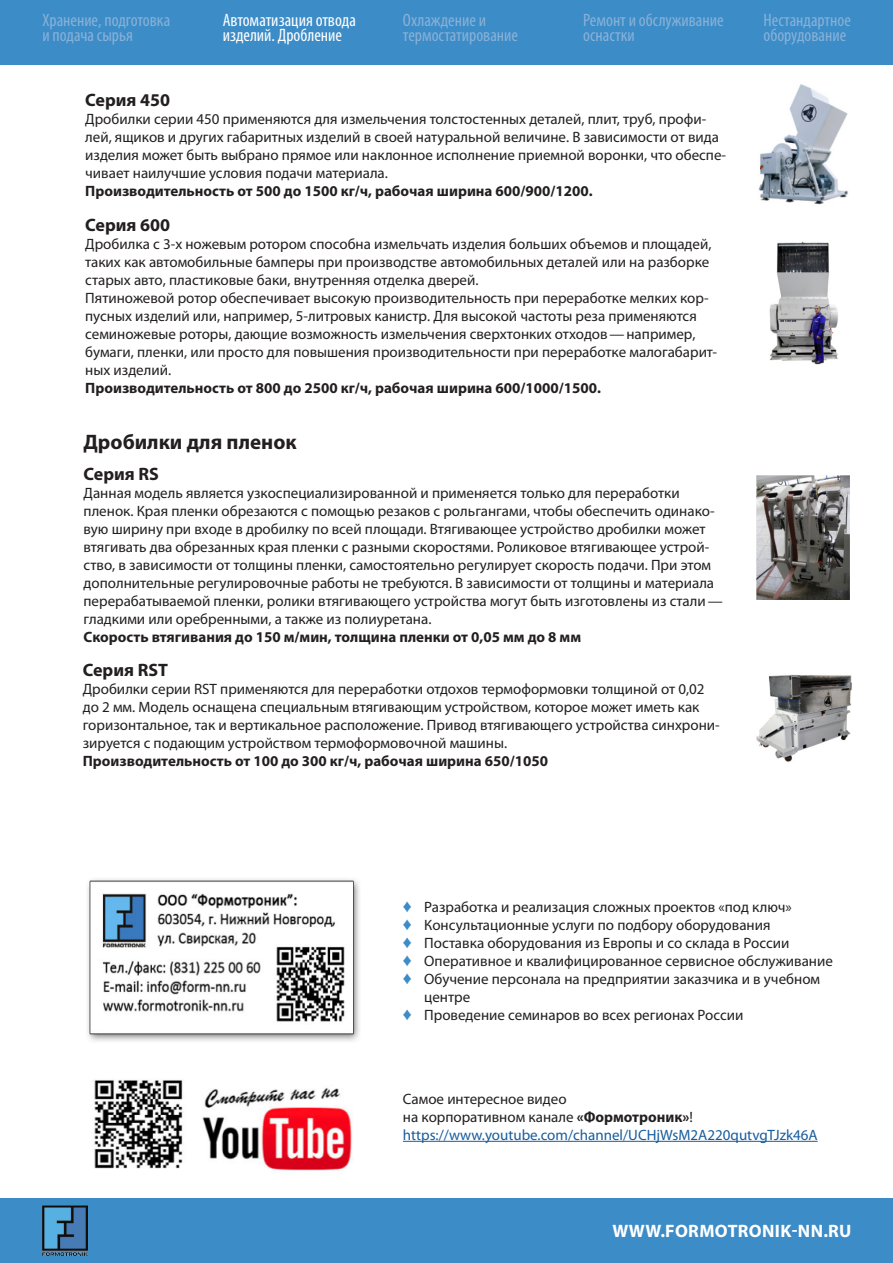
<style>
.page{position:relative;width:893px;height:1263px;background:#fff}
.page>*{position:absolute;margin:0;border:0;box-sizing:border-box;transform-origin:0 0}
.PODzagolovok_bold_14{font:700 21px "Myriad Pro";color:#231f20}
.t1{font:condensed 18px/15px "Myriad Pro";color:#88b1d7}
.t2{font:condensed 18px/15px "Myriad Pro";color:#fff}
.PODzagolovok_bold_12{font:700 18px "Myriad Pro";color:#231f20}
.t3{font:700 18px "Myriad Pro";letter-spacing:.02em;color:#fff}
.main_txt_10{font:15px/18px "Myriad Pro";color:#231f20}
.main_txt_10-2{font:700 15px "Myriad Pro";color:#231f20}
.main_txt_10-3{font:15px "Myriad Pro";color:#175d9e}
.s1{color:#3c8cc8}
.s2{font-weight:700}
</style>
<div class="page">
<div style="left:0;top:0;width:893px;height:65px;background:#3c8cc8"></div>
<div style="left:0;top:1198px;width:893px;height:65px;background:#3c8cc8"></div>
<img style="left:43px;top:1206px;width:44px;height:49px">
<img style="left:87px;top:879px;width:273px;height:294px">
<hr style="left:403px;top:1141px;width:415px;height:1px;background:#175d9e">
<img style="left:758px;top:84px;width:90px;height:121px">
<img style="left:769px;top:241px;width:69px;height:124px">
<img style="left:756px;top:475px;width:93px;height:124px">
<img style="left:756px;top:674px;width:96px;height:88px">
<p class="t1" style="left:42px;top:13px;width:129px">Хранение, подготовка и подача сырья</p>
<p class="t2" style="left:223px;top:13px;width:135px">Автоматизация отвода изделий. Дробление</p>
<p class="t1" style="left:403px;top:13px;width:117px">Охлаждение и термостатирование</p>
<p class="t1" style="left:583px;top:13px;width:142px">Ремонт и обслуживание оснастки</p>
<p class="t1" style="left:763px;top:13px;width:89px">Нестандартное оборудование</p>
<p class="PODzagolovok_bold_12" style="left:85px;top:90px;width:86px">Серия 450</p>
<p class="main_txt_10" style="left:85px;top:111px;width:642px">Дробилки серии 450 применяются для измельчения толстостенных деталей, плит, труб, профи&shy;лей, ящиков и других габаритных изделий в своей натуральной величине. В зависимости от вида изделия может быть выбрано прямое или наклонное исполнение приемной воронки, что обеспе&shy;чивает наилучшие условия подачи материала.</p>
<p class="main_txt_10-2" style="left:85px;top:183px;width:509px">Производительность от 500 до 1500 кг/ч, рабочая ширина 600/900/1200.</p>
<p class="PODzagolovok_bold_12" style="left:85px;top:215px;width:86px">Серия 600</p>
<p class="main_txt_10" style="left:85px;top:235px;width:628px">Дробилка с 3-х ножевым ротором способна измельчать изделия больших объемов и площадей, таких как автомобильные бамперы при производстве автомобильных деталей или на разборке старых авто, пластиковые баки, внутренняя отделка дверей.</p>
<p class="main_txt_10" style="left:85px;top:289px;width:633px">Пятиножевой ротор обеспечивает высокую производительность при переработке мелких кор&shy;пусных изделий или, например, 5-литровых канистр. Для высокой частоты реза применяются семиножевые роторы, дающие возможность измельчения сверхтонких отходов— например, бумаги, пленки, или просто для повышения производительности при переработке малогабарит&shy;ных изделий.</p>
<p class="main_txt_10-2" style="left:85px;top:380px;width:517px">Производительность от 800 до 2500 кг/ч, рабочая ширина 600/1000/1500.</p>
<p class="PODzagolovok_bold_14" style="left:84px;top:430px;width:215px">Дробилки для пленок</p>
<p class="PODzagolovok_bold_12" style="left:84px;top:463px;width:77px">Серия RS</p>
<p class="main_txt_10" style="left:84px;top:484px;width:641px">Данная модель является узкоспециализированной и применяется только для переработки пленок. Края пленки обрезаются с помощью резаков с рольгангами, чтобы обеспечить одинако&shy;вую ширину при входе в дробилку по всей площади. Втягивающее устройство дробилки может втягивать два обрезанных края пленки с разными скоростями. Роликовое втягивающее устрой&shy;ство, в зависимости от толщины пленки, самостоятельно регулирует скорость подачи. При этом дополнительные регулировочные работы не требуются. В зависимости от толщины и материала перерабатываемой пленки, ролики втягивающего устройства могут быть изготовлены из стали— гладкими или оребренными, а также из полиуретана.</p>
<p class="main_txt_10-2" style="left:84px;top:628px;width:499px">Скорость втягивания до 150 м/мин, толщина пленки от 0,05 мм до 8 мм</p>
<p class="PODzagolovok_bold_12" style="left:83px;top:660px;width:87px">Серия RST</p>
<p class="main_txt_10" style="left:83px;top:680px;width:638px">Дробилки серии RST применяются для переработки отдохов термоформовки толщиной от 0,02 до 2 мм. Модель оснащена специальным втягивающим устройством, которое может иметь как горизонтальное, так и вертикальное расположение. Привод втягивающего устройства синхрони&shy;зируется с подающим устройством термоформовочной машины.</p>
<p class="main_txt_10-2" style="left:83px;top:753px;width:467px">Производительность от 100 до 300 кг/ч, рабочая ширина 650/1050</p>
<p class="main_txt_10" style="left:403px;top:899px;width:390px"><span class="s1">♦</span> Разработка и реализация сложных проектов «под ключ»</p>
<p class="main_txt_10" style="left:403px;top:917px;width:369px"><span class="s1">♦</span> Консультационные услуги по подбору оборудования</p>
<p class="main_txt_10" style="left:403px;top:935px;width:388px"><span class="s1">♦</span> Поставка оборудования из Европы и со склада в России</p>
<p class="main_txt_10" style="left:403px;top:953px;width:431px"><span class="s1">♦</span> Оперативное и квалифицированное сервисное обслуживание</p>
<p class="main_txt_10" style="left:424px;top:971px;width:397px;text-indent:-21px"><span class="s1">♦</span> Обучение персонала на предприятии заказчика и в учебном центре</p>
<p class="main_txt_10" style="left:403px;top:1007px;width:342px"><span class="s1">♦</span> Проведение семинаров во всех регионах России</p>
<p class="main_txt_10" style="left:403px;top:1090px;width:165px">Самое интересное видео</p>
<p class="main_txt_10" style="left:403px;top:1108px;width:291px">на корпоративном канале <span class="s2">«Формотроник»</span>!</p>
<p class="main_txt_10-3" style="left:403px;top:1126px;width:416px">https://www.youtube.com/channel/UCHjWsM2A220qutvgTJzk46A</p>
<p class="t3" style="left:612px;top:1221px;width:240px">WWW.FORMOTRONIK-NN.RU</p>
</div>
